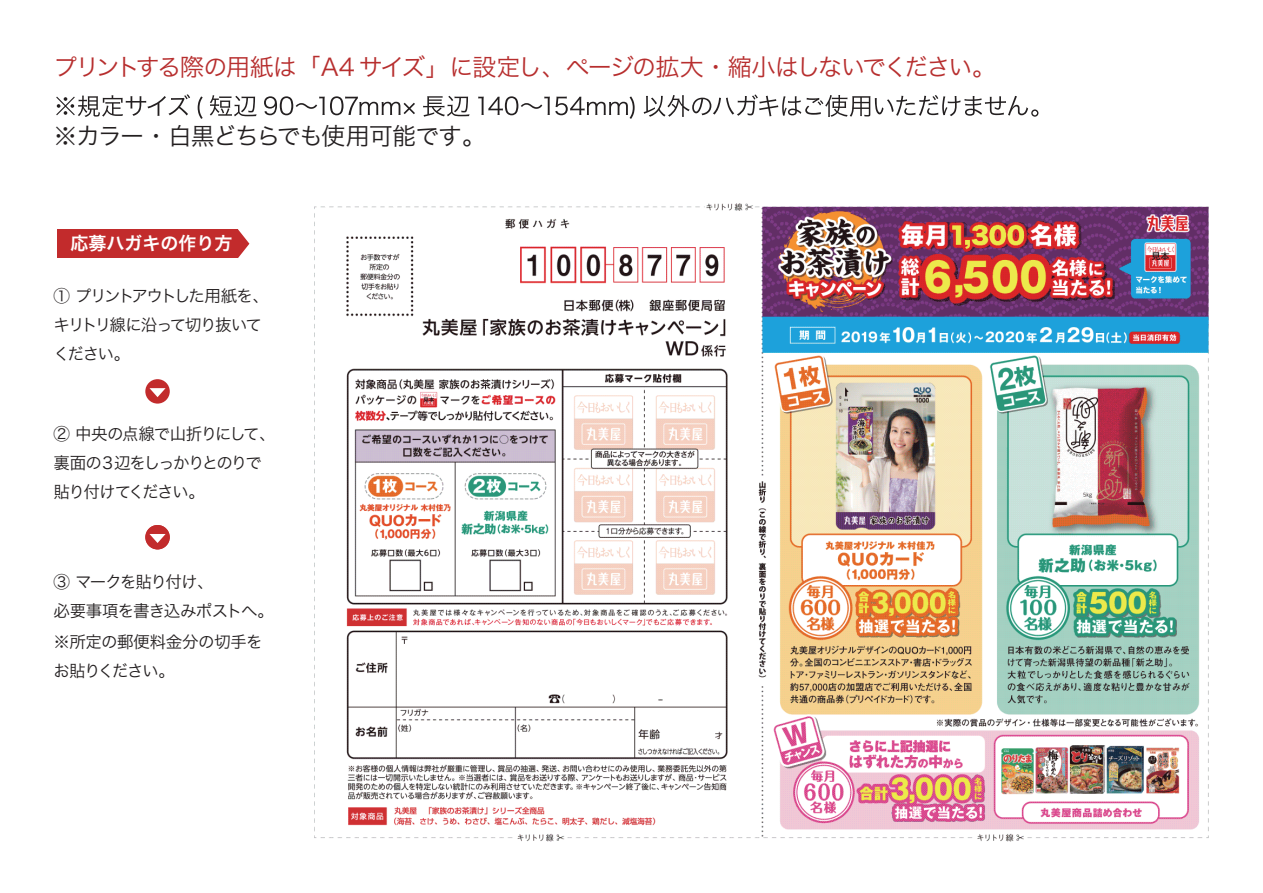
<style>
.page{position:relative;width:1263px;height:893px;background:#fff}
.page>*{position:absolute;margin:0;border:0;box-sizing:border-box;transform-origin:0 0}
.t1{font:24px "Hira Kaku Pro W3";letter-spacing:-.085em;color:#b72e2e}
.t2{font:24px "Hira Kaku Pro W3";letter-spacing:-.065em;color:#231f20}
.t3{font:18px "Hira Kaku Pro W6";color:#fff}
.t4{font:16.5px/28.8px "Hira Kaku Pro W3";letter-spacing:-.085em;color:#231f20}
.t5{font:16.5px/28.8px "Hira Kaku Pro W3";letter-spacing:-.065em;color:#231f20}
.t6{font:16.5px/28.8px "Hira Kaku Pro W3";letter-spacing:-.03em;color:#231f20}
</style>
<div class="page">
<svg style="left:56px;top:94px;width:982px;height:25px"></svg>
<div style="left:57px;top:229px;width:181px;height:29px;background:#c22b2c"></div>
<div style="left:145px;top:379px;width:25px;height:25px;background:#c22b2c;border-radius:50%"></div>
<svg style="left:149px;top:388px;width:17px;height:9px"></svg>
<div style="left:145px;top:525px;width:25px;height:24px;background:#c22b2c;border-radius:50%"></div>
<svg style="left:149px;top:534px;width:17px;height:9px"></svg>
<svg style="left:238px;top:229px;width:11px;height:29px"></svg>
<img style="left:314px;top:203px;width:895px;height:639px">
<h1 class="t1" style="left:53px;top:46px;width:944px">プリントする際の用紙は「A4 サイズ」に設定し、ページの拡大・縮小はしないでください。</h1>
<h1 class="t2" style="left:53px;top:115px;width:434px">※カラー・白黒どちらでも使用可能です。</h1>
<p class="t3" style="left:71px;top:227px;width:163px">応募ハガキの作り方</p>
<p class="t4" style="left:53px;top:280px;width:217px">① プリントアウトした用紙を、キリトリ線に沿って切り抜いてください。</p>
<p class="t4" style="left:53px;top:419px;width:224px">② 中央の点線で山折りにして、裏面の３辺をしっかりとのりで貼り付けてください。</p>
<p class="t5" style="left:53px;top:567px;width:222px">③ マークを貼り付け、<br>必要事項を書き込みポストへ。</p>
<p class="t6" style="left:53px;top:626px;width:211px">※所定の郵便料金分の切手をお貼りください。</p>
</div>
